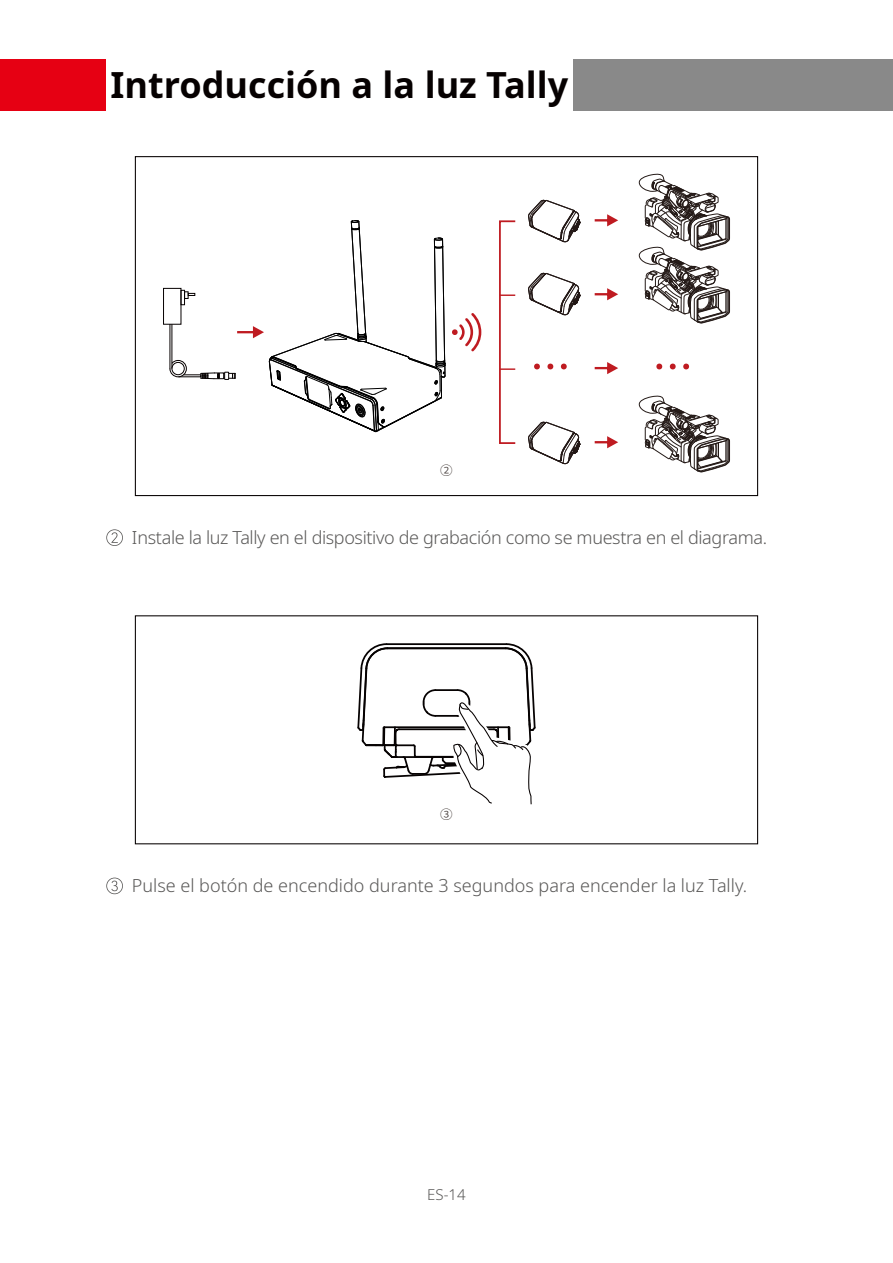
<style>
.page{position:relative;width:893px;height:1263px;background:#fff}
.page>*{position:absolute;margin:0;border:0;box-sizing:border-box;transform-origin:0 0}
.大标题副本{font:700 36px "Noto Sans";color:#060101}
.t1{font:300 18px "Noto Sans";letter-spacing:-.02em;color:#595857}
.t2{font:300 18px "Noto Sans";color:#595857}
.t3{font:300 15px "Noto Sans";color:#595857}
.t4{font:300 12.45px "Source Han Sans CN";color:#231916}
</style>
<div class="page">
<div style="left:106px;top:60px;width:787px;height:51px;background:#898989"></div>
<div style="left:0;top:60px;width:106px;height:51px;background:#e60013"></div>
<div style="left:106px;top:57px;width:467px;height:56px;background:#fff"></div>
<div style="left:163px;top:288px;width:18px;height:37px;border:1px solid #060101"></div>
<svg style="left:452px;top:313px;width:29px;height:38px"></svg>
<div style="left:499px;top:220px;width:17px;height:224px;border:2px solid #bf1b21"></div>
<svg style="left:500px;top:294px;width:15px;height:2px"></svg>
<svg style="left:500px;top:368px;width:15px;height:2px"></svg>
<svg style="left:595px;top:214px;width:23px;height:12px"></svg>
<svg style="left:534px;top:363px;width:6px;height:7px"></svg>
<svg style="left:547px;top:363px;width:7px;height:7px"></svg>
<svg style="left:561px;top:363px;width:6px;height:7px"></svg>
<svg style="left:656px;top:363px;width:6px;height:7px"></svg>
<svg style="left:669px;top:363px;width:7px;height:7px"></svg>
<svg style="left:683px;top:363px;width:6px;height:7px"></svg>
<svg style="left:528px;top:199px;width:52px;height:44px"></svg>
<svg style="left:595px;top:288px;width:23px;height:12px"></svg>
<svg style="left:595px;top:362px;width:23px;height:12px"></svg>
<svg style="left:528px;top:272px;width:52px;height:44px"></svg>
<svg style="left:639px;top:174px;width:91px;height:150px"></svg>
<svg style="left:595px;top:436px;width:23px;height:12px"></svg>
<svg style="left:528px;top:421px;width:52px;height:44px"></svg>
<svg style="left:639px;top:395px;width:91px;height:78px"></svg>
<svg style="left:169px;top:220px;width:277px;height:212px"></svg>
<svg style="left:106px;top:529px;width:17px;height:17px"></svg>
<svg style="left:357px;top:643px;width:179px;height:162px"></svg>
<svg style="left:106px;top:877px;width:17px;height:17px"></svg>
<p class="大标题副本" style="left:111px;top:59px;width:459px">Introducción a la luz Tally</p>
<p class="t4" style="left:440px;top:463px;width:14px">②</p>
<p class="t1" style="left:132px;top:524px;width:637px">Instale la luz Tally en el dispositivo de grabación como se muestra en el diagrama.</p>
<p class="t4" style="left:440px;top:808px;width:14px">③</p>
<p class="t2" style="left:132px;top:873px;width:617px">Pulse el botón de encendido durante 3 segundos para encender la luz Tally.</p>
<p class="t3" style="left:427px;top:1184px;width:40px">ES-14</p>
</div>
